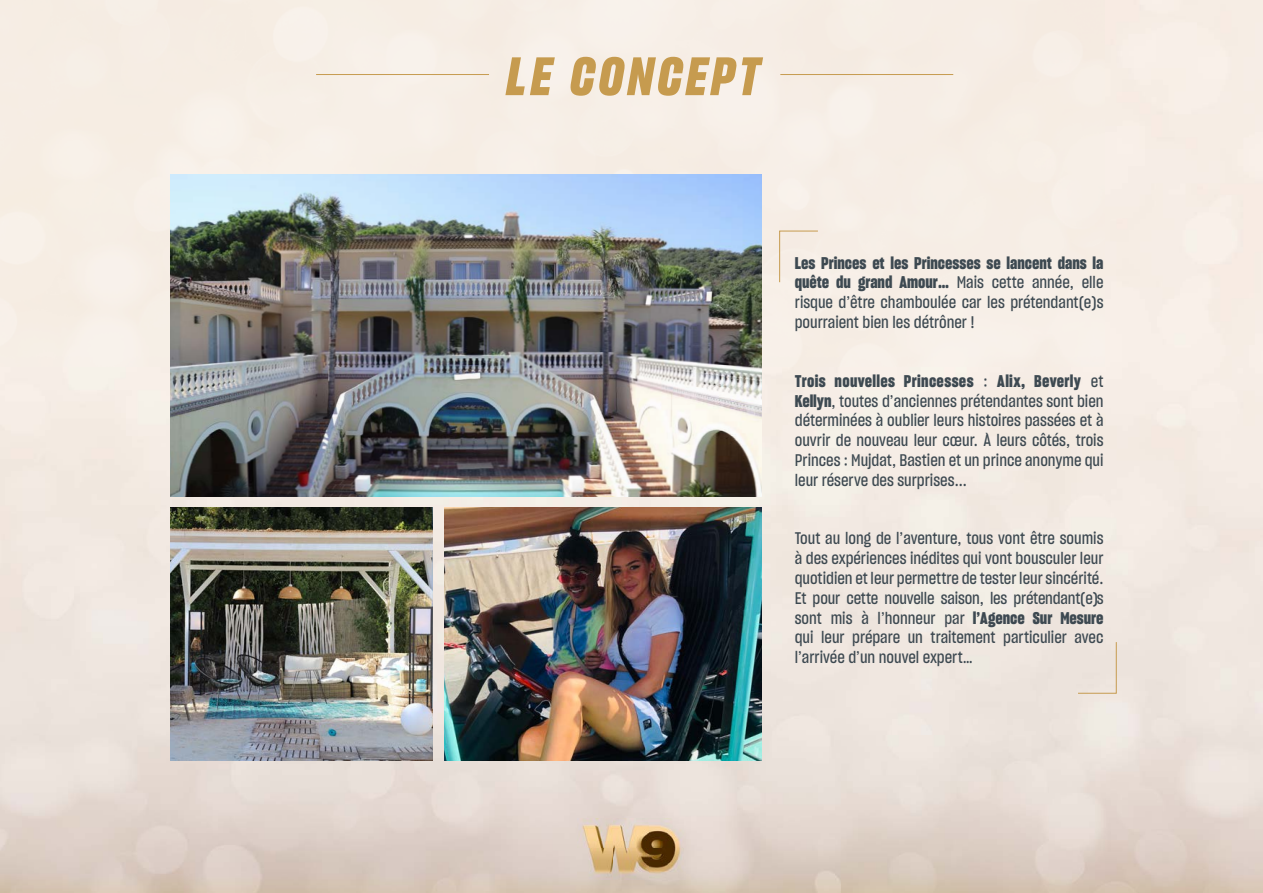
<style>
.page{position:relative;width:1263px;height:893px;background:#fff}
.page>*{position:absolute;margin:0;border:0;box-sizing:border-box;transform-origin:0 0}
.t1{font:52.5px "W9 Sharp Grotesk Bold Italic 15";letter-spacing:.075em;color:#c69b4f}
.t2{font:16.5px/19.8px "W9 Sharp Grotesk Medium 15";color:#3d4951;text-align:justify}
.t3{font:16.5px "W9 Sharp Grotesk Bold 15";letter-spacing:.005em;color:#3d4951}
.s1{font-family:"W9 Sharp Grotesk Bold 15"}
.s2{font-family:"W9 Sharp Grotesk Medium 15"}
</style>
<div class="page">
<img style="left:0;top:0;width:1263px;height:893px">
<img style="left:171px;top:175px;width:591px;height:322px">
<img style="left:445px;top:508px;width:317px;height:253px">
<img style="left:171px;top:508px;width:262px;height:253px">
<img style="left:577px;top:818px;width:109px;height:61px">
<hr style="left:316px;top:74px;width:173px;height:1px;background:#c69b4f">
<hr style="left:780px;top:74px;width:173px;height:1px;background:#c69b4f">
<svg style="left:779px;top:230px;width:40px;height:53px"></svg>
<svg style="left:1077px;top:641px;width:40px;height:53px"></svg>
<h1 class="t1" style="left:506px;top:42px;width:255px">LE CONCEPT</h1>
<p class="t3" style="left:795px;top:252px;width:310px">Les Princes et les Princesses se lancent dans la</p>
<p class="t2" style="left:795px;top:272px;width:310px"><span class="s1">quête du grand Amour…</span> Mais cette année, elle risque d’être chamboulée car les prétendant(e)s pourraient bien les détrôner !</p>
<p class="t3" style="left:795px;top:370px;width:310px">Trois nouvelles Princesses <span class="s2">:</span> Alix, Beverly <span class="s2">et</span></p>
<p class="t2" style="left:795px;top:390px;width:310px"><span class="s1">Kellyn</span>, toutes d’anciennes prétendantes sont bien déterminées à oublier leurs histoires passées et à ouvrir de nouveau leur cœur. À leurs côtés, trois Princes : Mujdat, Bastien et un prince anonyme qui leur réserve des surprises...</p>
<p class="t2" style="left:795px;top:528px;width:310px">Tout au long de l’aventure, tous vont être soumis à des expériences inédites qui vont bousculer leur quotidien et leur permettre de tester leur sincérité.<br>Et pour cette nouvelle saison, les prétendant(e) s sont mis à l’honneur par <span class="s1">l’Agence Sur Mesure </span>qui leur prépare un traitement particulier avec l’arrivée d’un nouvel expert…</p>
</div>
